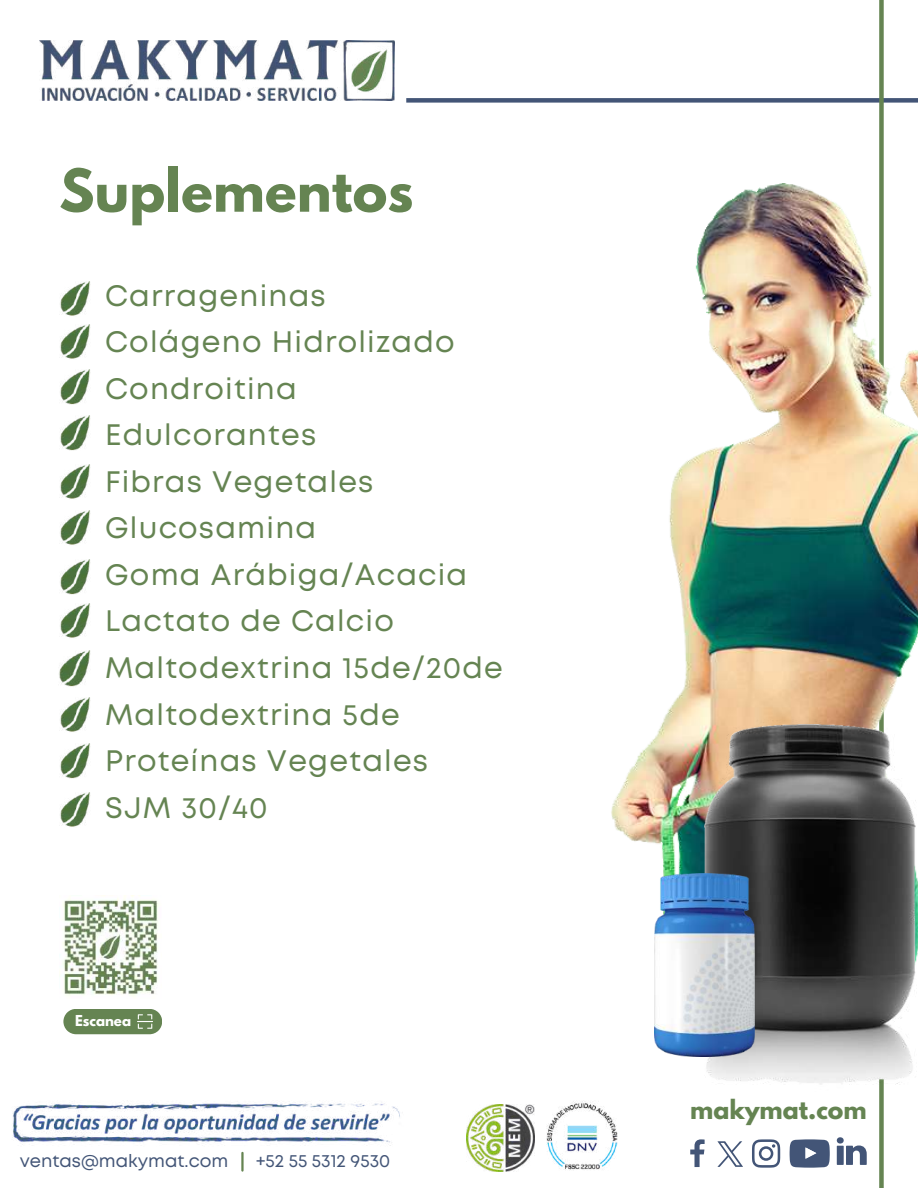
<style>
.page{position:relative;width:918px;height:1188px;background:#fff}
.page>*{position:absolute;margin:0;border:0;box-sizing:border-box;transform-origin:0 0}
.t1{font:700 52.5px "League Spartan";letter-spacing:.005em;color:#658452}
.t2{font:29.55px/46.5px "Mont";letter-spacing:.04em;color:#658452}
.t3{font:700 23.55px "League Spartan";color:#658452}
.t4{font:17.7px "Mont";color:#435577}
.t5{font:700 13.35px "League Spartan";color:#fff}
</style>
<div class="page">
<div style="left:406px;top:98px;width:512px;height:5px;background:#435577"></div>
<img style="left:40px;top:41px;width:354px;height:59px">
<div style="left:879px;top:0;width:5px;height:1188px;background:#658452"></div>
<hr style="left:241px;top:1153px;width:3px;height:18px;background:#658452">
<img style="left:546px;top:1101px;width:71px;height:69px">
<img style="left:12px;top:1103px;width:388px;height:43px">
<img style="left:17px;top:1111px;width:376px;height:24px">
<svg style="left:752px;top:1139px;width:28px;height:29px"></svg>
<svg style="left:837px;top:1145px;width:29px;height:20px"></svg>
<div style="left:837px;top:1137px;width:7px;height:7px;background:#435577;border-radius:50%"></div>
<svg style="left:690px;top:1139px;width:14px;height:28px"></svg>
<svg style="left:790px;top:1139px;width:39px;height:29px"></svg>
<svg style="left:717px;top:1141px;width:26px;height:26px"></svg>
<img style="left:467px;top:1104px;width:67px;height:68px">
<img style="left:60px;top:281px;width:31px;height:35px">
<img style="left:60px;top:324px;width:31px;height:35px">
<img style="left:60px;top:416px;width:31px;height:35px">
<img style="left:60px;top:464px;width:31px;height:35px">
<img style="left:60px;top:510px;width:31px;height:35px">
<img style="left:60px;top:560px;width:31px;height:35px">
<img style="left:60px;top:603px;width:31px;height:35px">
<img style="left:60px;top:370px;width:31px;height:35px">
<img style="left:59px;top:651px;width:32px;height:36px">
<img style="left:60px;top:697px;width:31px;height:35px">
<img style="left:60px;top:744px;width:31px;height:35px">
<img style="left:60px;top:793px;width:31px;height:34px">
<img style="left:611px;top:184px;width:307px;height:658px">
<img style="left:639px;top:661px;width:279px;height:454px">
<img style="left:655px;top:874px;width:100px;height:182px">
<svg style="left:63px;top:1009px;width:99px;height:25px;background:#718d5f"></svg>
<img style="left:63px;top:896px;width:96px;height:101px">
<h1 class="t1" style="left:59px;top:164px;width:356px">Suplementos</h1>
<p class="t2" style="left:105px;top:274px;width:399px">Carrageninas<br>Colágeno Hidrolizado<br>Condroitina<br>Edulcorantes<br>Fibras Vegetales<br>Glucosamina<br>Goma Arábiga/Acacia<br>Lactato de Calcio<br>Maltodextrina 15de/20de<br>Maltodextrina 5de<br>Proteínas Vegetales<br>SJM 30/40</p>
<p class="t5" style="left:75px;top:1014px;width:58px">Escanea</p>
<p class="t4" style="left:20px;top:1154px;width:210px">ventas@makymat.com</p>
<p class="t4" style="left:256px;top:1154px;width:136px">+52 55 5312 9530</p>
<p class="t3" style="left:690px;top:1098px;width:178px">makymat.com</p>
</div>
